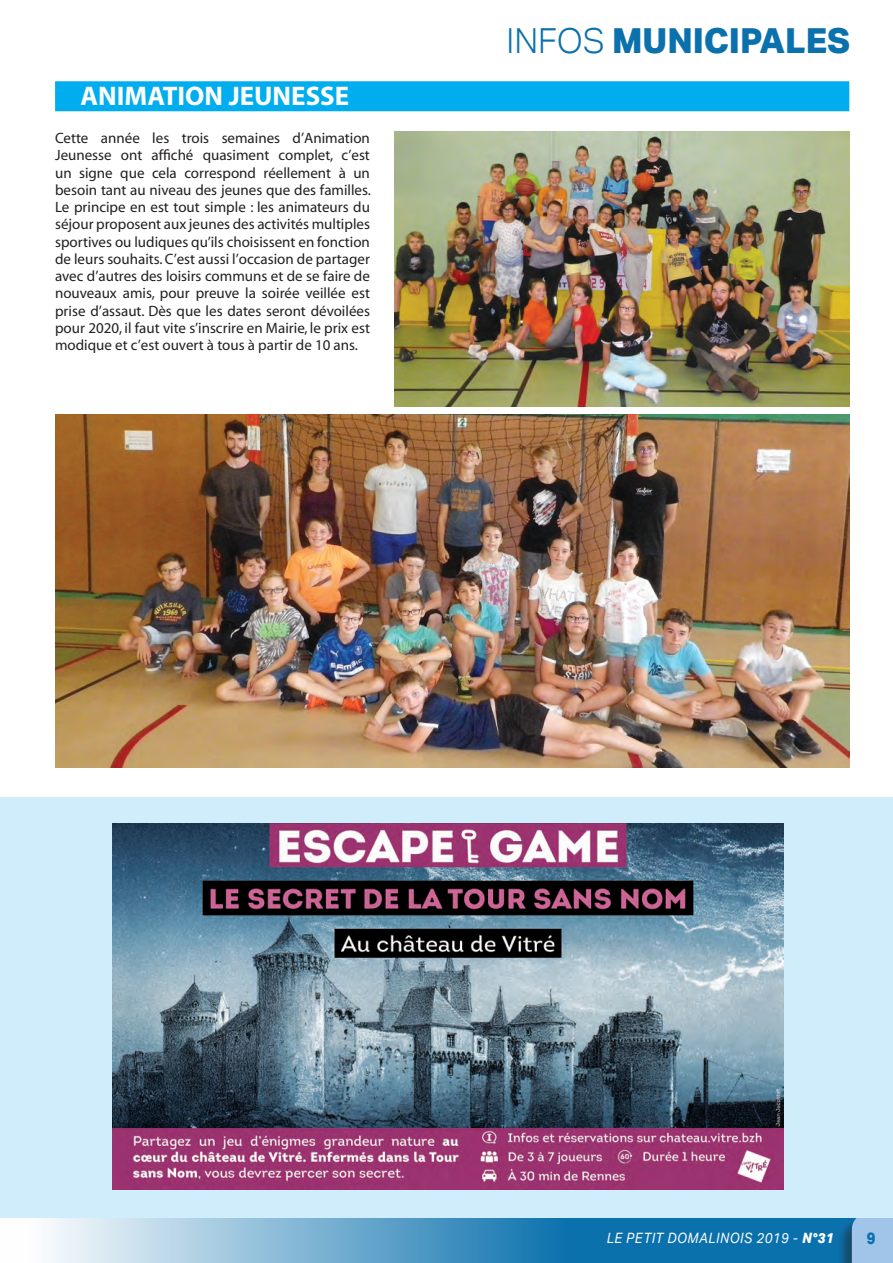
<style>
.page{position:relative;width:893px;height:1263px;background:#fff}
.page>*{position:absolute;margin:0;border:0;box-sizing:border-box;transform-origin:0 0}
.t1{font:800 34.5px "Aktiv Grotesk";color:#0b71ad}
.Titres_1_ligne{font:700 27px "Myriad";color:#fff}
.t2{font:800 16.5px "Aktiv Grotesk";color:#0b71ad;scale:.9 1}
.Texte_courant{font:15px/17.2px "Myriad";color:#231f20;text-align:justify}
.t3{font:italic 14.25px "Aktiv Grotesk";letter-spacing:.05em;color:#fff;scale:.9 1}
.s1{font-weight:300}
.s2{font-weight:800}
</style>
<div class="page">
<svg style="left:48px;top:1218px;width:788px;height:45px;background:#589dc6"></svg>
<div style="left:836px;top:1215px;width:57px;height:48px;background:#231f20;opacity:.5"></div>
<div style="left:0;top:797px;width:893px;height:421px;background:#cfedfb"></div>
<div style="left:55px;top:81px;width:794px;height:30px;background:#00aeef"></div>
<img style="left:55px;top:415px;width:794px;height:353px">
<img style="left:394px;top:132px;width:456px;height:275px">
<img style="left:113px;top:823px;width:671px;height:366px">
<div style="left:852px;top:1218px;width:41px;height:45px;background:#a0c5e8"></div>
<p class="Titres_1_ligne" style="left:81px;top:82px;width:270px">ANIMATION JEUNESSE</p>
<p class="Texte_courant" style="left:55px;top:130px;width:317px">Cette année les trois semaines d’Animation Jeunesse ont affiché quasiment complet, c’est un signe que cela correspond réellement à un besoin tant au niveau des jeunes que des familles.<br>Le principe en est tout simple : les animateurs du séjour proposent aux jeunes des activités multiples sportives ou ludiques qu’ils choisissent en fonction de leurs souhaits. C’est aussi l’occasion de partager avec d’autres des loisirs communs et de se faire de nouveaux amis, pour preuve la soirée veillée est prise d’assaut. Dès que les dates seront dévoilées pour 2020, il faut vite s’inscrire en Mairie, le prix est modique et c’est ouvert à tous à partir de 10 ans.</p>
<h1 class="t1" style="left:507px;top:19px;width:345px"><span class="s1">INFOS</span> MUNICIPALES</h1>
<p class="t3" style="left:607px;top:1229px;width:253px">LE PETIT DOMALINOIS 2019 - <span class="s2">N°31</span></p>
<p class="t2" style="left:867px;top:1228px;width:11px">9</p>
</div>
